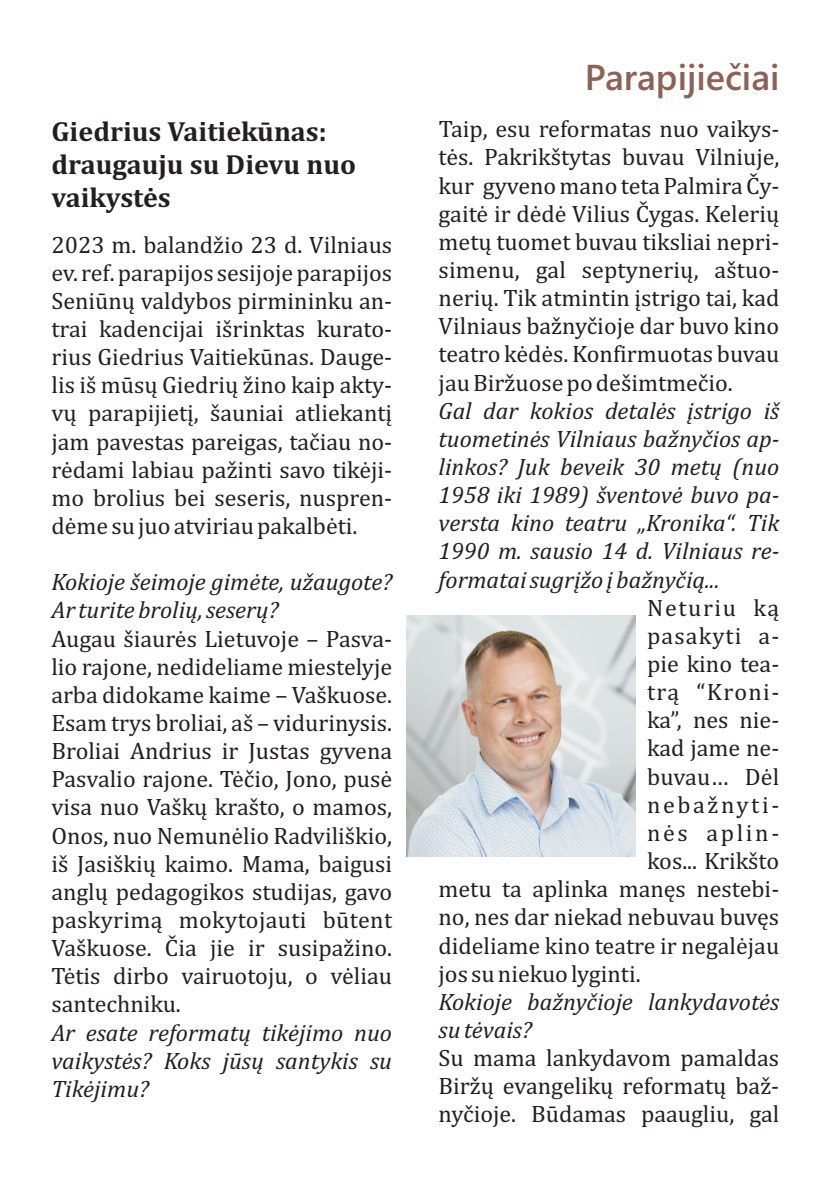
<style>
.page{position:relative;width:840px;height:1191px;background:#fff}
.page>*{position:absolute;margin:0;border:0;box-sizing:border-box;transform-origin:0 0}
.t1{font:600 36px "Segoe UI";color:#8b6254}
.t2{font:700 28px "Cambria";color:#231f20}
.t3{font:24px/28.2px "Cambria";color:#231f20}
.t4{font:italic 24px/28.2px "Cambria";color:#231f20}
.t5{font:24px "Cambria";letter-spacing:.11em;color:#231f20}
.t6{font:24px "Cambria";letter-spacing:.045em;color:#231f20}
.t7{font:24px "Cambria";letter-spacing:.06em;color:#231f20}
.t8{font:24px "Cambria";letter-spacing:.065em;color:#231f20}
</style>
<div class="page">
<img style="left:406px;top:616px;width:229px;height:240px">
<h1 class="t1" style="left:584px;top:63px;width:196px">Parapijieèiai</h1>
<p class="t2" style="left:51px;top:119px;width:276px">Giedrius Vaitiekûnas:</p>
<p class="t3" style="left:438px;top:116px;width:342px">Taip, esu reformatas nuo vaikys&shy;tës. Pakrikðtytas buvau Vilniuje,</p>
<p class="t2" style="left:51px;top:152px;width:306px">draugauju su Dievu nuo</p>
<p class="t3" style="left:438px;top:173px;width:342px">kur gyveno mano teta Palmira Èy-</p>
<p class="t2" style="left:51px;top:185px;width:121px">vaikystës</p>
<p class="t3" style="left:438px;top:201px;width:342px">gaitë ir dëdë Vilius Èygas. Keleriø</p>
<p class="t3" style="left:51px;top:232px;width:342px">2023 m. balandþio 23 d. Vilniaus</p>
<p class="t3" style="left:438px;top:229px;width:342px">metø tuomet buvau tiksliai nepri-</p>
<p class="t3" style="left:51px;top:260px;width:342px">ev. ref. parapijos sesijoje parapijos</p>
<p class="t3" style="left:438px;top:257px;width:342px">simenu, gal septyneriø, aðtuo-</p>
<p class="t3" style="left:51px;top:288px;width:342px">Seniûnø valdybos pirmininku an-</p>
<p class="t3" style="left:438px;top:285px;width:342px">neriø. Tik atmintin ástrigo tai, kad</p>
<p class="t3" style="left:51px;top:316px;width:342px">trai kadencijai iðrinktas kurato-</p>
<p class="t3" style="left:438px;top:313px;width:342px">Vilniaus baþnyèioje dar buvo kino</p>
<p class="t3" style="left:51px;top:344px;width:342px">rius Giedrius Vaitiekûnas. Dauge-</p>
<p class="t3" style="left:438px;top:342px;width:342px">teatro këdës. Konfirmuotas buvau</p>
<p class="t3" style="left:51px;top:372px;width:342px">lis ið mûsø Giedriø þino kaip akty-</p>
<p class="t3" style="left:438px;top:370px;width:295px">jau Birþuose po deðimtmeèio.</p>
<p class="t3" style="left:51px;top:400px;width:342px">vø parapijietá, ðauniai atliekantá</p>
<p class="t4" style="left:438px;top:398px;width:342px">Gal dar kokios detalës ástrigo ið</p>
<p class="t3" style="left:51px;top:429px;width:342px">jam pavestas pareigas, taèiau no-</p>
<p class="t4" style="left:438px;top:426px;width:342px">tuometinës Vilniaus baþnyèios ap-</p>
<p class="t3" style="left:51px;top:457px;width:342px">rëdami labiau paþinti savo tikëji-</p>
<p class="t4" style="left:438px;top:454px;width:342px">linkos? Juk beveik 30 metø (nuo</p>
<p class="t3" style="left:51px;top:485px;width:342px">mo brolius bei seseris, nuspren-</p>
<p class="t4" style="left:438px;top:482px;width:342px">1958 iki 1989) ðventovë buvo pa-</p>
<p class="t3" style="left:51px;top:513px;width:307px">dëme su juo atviriau pakalbëti.</p>
<p class="t4" style="left:438px;top:510px;width:342px">versta kino teatru „Kronika“. Tik<br>1990 m. sausio 14 d. Vilniaus re-</p>
<p class="t4" style="left:51px;top:569px;width:342px">Kokioje ðeimoje gimëte, uþaugote?</p>
<p class="t4" style="left:438px;top:567px;width:282px">formatai sugráþo á baþnyèià...</p>
<p class="t4" style="left:51px;top:597px;width:228px">Ar turite broliø, seserø?</p>
<p class="t8" style="left:646px;top:597px;width:134px">Neturiu kà</p>
<p class="t3" style="left:51px;top:626px;width:342px">Augau ðiaurës Lietuvoje – Pasva-</p>
<p class="t6" style="left:646px;top:625px;width:134px">pasakyti a-</p>
<p class="t3" style="left:51px;top:654px;width:342px">lio rajone, nedideliame miestelyje</p>
<p class="t3" style="left:646px;top:651px;width:134px">pie kino tea-</p>
<p class="t3" style="left:51px;top:682px;width:342px">arba didokame kaime – Vaðkuose.</p>
<p class="t7" style="left:646px;top:681px;width:134px">trà “Kroni-</p>
<p class="t3" style="left:51px;top:710px;width:342px">Esam trys broliai, að – vidurinysis.</p>
<p class="t3" style="left:646px;top:707px;width:134px">ka”, nes nie-</p>
<p class="t3" style="left:51px;top:738px;width:342px">Broliai Andrius ir Justas gyvena</p>
<p class="t3" style="left:646px;top:735px;width:134px">kad jame ne-</p>
<p class="t3" style="left:51px;top:766px;width:342px">Pasvalio rajone. Tëèio, Jono, pusë</p>
<p class="t3" style="left:646px;top:764px;width:134px">buvau… Dël</p>
<p class="t3" style="left:51px;top:794px;width:342px">visa nuo Vaðkø kraðto, o mamos,</p>
<p class="t5" style="left:646px;top:794px;width:134px">nebaþnyti-</p>
<p class="t3" style="left:51px;top:822px;width:342px">Onos, nuo Nemunëlio Radviliðkio,</p>
<p class="t5" style="left:646px;top:822px;width:134px">nës aplin-</p>
<p class="t3" style="left:51px;top:851px;width:342px">ið Jasiðkiø kaimo. Mama, baigusi</p>
<p class="t3" style="left:646px;top:848px;width:134px">kos... Krikðto</p>
<p class="t3" style="left:51px;top:879px;width:342px">anglø pedagogikos studijas, gavo</p>
<p class="t3" style="left:438px;top:876px;width:342px">metu ta aplinka manæs nestebi-</p>
<p class="t3" style="left:51px;top:907px;width:342px">paskyrimà mokytojauti bûtent</p>
<p class="t3" style="left:438px;top:904px;width:342px">no, nes dar niekad nebuvau buvæs</p>
<p class="t3" style="left:51px;top:935px;width:342px">Vaðkuose. Èia jie ir susipaþino.</p>
<p class="t3" style="left:438px;top:932px;width:342px">dideliame kino teatre ir negalëjau</p>
<p class="t3" style="left:51px;top:963px;width:342px">Tëtis dirbo vairuotoju, o vëliau</p>
<p class="t3" style="left:438px;top:961px;width:203px">jos su niekuo lyginti.</p>
<p class="t3" style="left:51px;top:991px;width:131px">santechniku.</p>
<p class="t4" style="left:438px;top:989px;width:342px">Kokioje baþnyèioje lankydavotës</p>
<p class="t4" style="left:51px;top:1019px;width:342px">Ar esate reformatø tikëjimo nuo</p>
<p class="t4" style="left:438px;top:1017px;width:95px">su tëvais?</p>
<p class="t4" style="left:51px;top:1048px;width:342px">vaikystës? Koks jûsø santykis su</p>
<p class="t3" style="left:438px;top:1045px;width:342px">Su mama lankydavom pamaldas</p>
<p class="t4" style="left:51px;top:1076px;width:99px">Tikëjimu?</p>
<p class="t3" style="left:438px;top:1073px;width:342px">Birþø evangelikø reformatø baþ&shy;nyèioje. Bûdamas paaugliu, gal</p>
</div>
